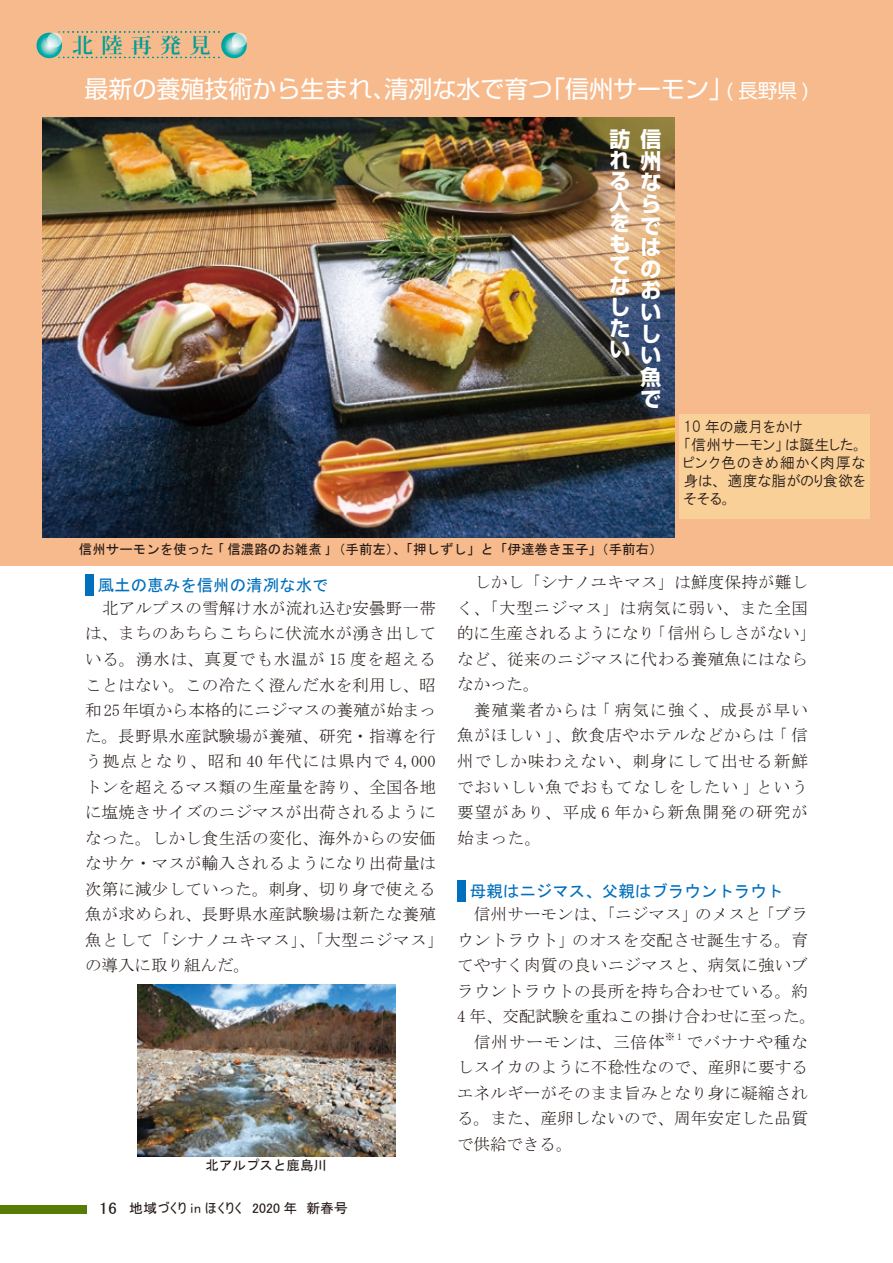
<style>
.page{position:relative;width:893px;height:1263px;background:#fff}
.page>*{position:absolute;margin:0;border:0;box-sizing:border-box;transform-origin:0 0}
.t1{font:24px "Shin Go Pro";color:#fff}
.t2{font:700 21px/21.6px "Shin Go Pro";color:#fff;text-align:justify}
.t3{font:700 21px "Koz Min Pro";letter-spacing:.4em;color:#009e97}
.t4{font:16.5px/25.5px "MS Mincho";letter-spacing:.015em;color:#231916}
.t5{font:16.5px "MS Gothic";color:#006fbd}
.t6{font:16.5px "MS Mincho";letter-spacing:.06em;color:#231916}
.t7{font:15px/18.1px "HGP Gothic M";letter-spacing:.01em;color:#231916}
.t8{font:13.8px "MS UI Gothic";letter-spacing:.05em;color:#231916}
.t9{font:13.5px "MS Gothic";color:#231916}
.t10{font:9.6px "MS Mincho";color:#231916}
.s1{font-size:19.5px}
.s2{font-family:"MS Gothic";font-size:14.85px}
</style>
<div class="page">
<div style="left:0;top:1205px;width:87px;height:9px;background:#577c04"></div>
<div style="left:85px;top:574px;width:9px;height:21px;background:#006fbd"></div>
<div style="left:457px;top:880px;width:9px;height:22px;background:#006fbd"></div>
<div style="left:0;top:0;width:893px;height:566px;background:#f7ba8c"></div>
<svg style="left:36px;top:31px;width:211px;height:28px"></svg>
<img style="left:43px;top:117px;width:631px;height:421px">
<div style="left:679px;top:415px;width:191px;height:104px;background:#fad099"></div>
<img style="left:137px;top:984px;width:258px;height:172px">
<p class="t3" style="left:72px;top:30px;width:140px">北陸再発見</p>
<h1 class="t1" style="left:84px;top:69px;width:726px">最新の養殖技術から生まれ、清冽な水で育つ「信州サーモン」<span class="s1">( 長野県 )</span></h1>
<p class="t2" style="left:609px;top:126px;width:22px;line-height:21px">訪れる人をもてなしたい</p>
<p class="t2" style="left:640px;top:126px;width:22px">信州ならではのおいしい魚で</p>
<p class="t9" style="left:79px;top:542px;width:585px">信州サーモンを使った｢信濃路のお雑煮｣（手前左）、「押しずし」と「伊達巻き玉子」（手前右）</p>
<p class="t7" style="left:684px;top:417px;width:184px">10 年の歳月をかけ<br>「信州サーモン」は誕生した。ピンク色のきめ細かく肉厚な身は、適度な脂がのり食欲をそそる。</p>
<p class="t5" style="left:98px;top:577px;width:233px">風土の恵みを信州の清冽な水で</p>
<p class="t4" style="left:85px;top:595px;width:360px;text-indent:17px">北アルプスの雪解け水が流れ込む安曇野一帯は、まちのあちらこちらに伏流水が湧き出している。湧水は、真夏でも水温が 15 度を超えることはない。この冷たく澄んだ水を利用し、昭和 25年頃から本格的にニジマスの養殖が始まった。長野県水産試験場が養殖、研究・指導を行う拠点となり、昭和 40 年代には県内で 4,000トンを超えるマス類の生産量を誇り、全国各地に塩焼きサイズのニジマスが出荷されるようになった。しかし食生活の変化、海外からの安価なサケ・マスが輸入されるようになり出荷量は次第に減少していった。刺身、切り身で使える魚が求められ、長野県水産試験場は新たな養殖魚として「シナノユキマス」、「大型ニジマス」の導入に取り組んだ。</p>
<p class="t9" style="left:206px;top:1158px;width:123px">北アルプスと鹿島川</p>
<p class="t8" style="left:99px;top:1201px;width:250px"><span class="s2">16</span> 地域づくり in ほくりく　2020 年　新春号</p>
<p class="t4" style="left:457px;top:570px;width:361px;text-indent:17px">しかし「シナノユキマス」は鮮度保持が難しく、「大型ニジマス」は病気に弱い、また全国的に生産されるようになり｢信州らしさがない」など、従来のニジマスに代わる養殖魚にはならなかった。</p>
<p class="t4" style="left:457px;top:697px;width:352px;text-align:justify;text-indent:17px">養殖業者からは｢病気に強く、成長が早い魚がほしい｣、飲食店やホテルなどからは｢信州でしか味わえない、刺身にして出せる新鮮でおいしい魚でおもてなしをしたい｣という要望があり、平成 6 年から新魚開発の研究が始まった。</p>
<p class="t5" style="left:470px;top:883px;width:315px">母親はニジマス、父親はブラウントラウト</p>
<p class="t4" style="left:474px;top:901px;width:335px">信州サーモンは、「ニジマス」のメスと「ブラ</p>
<p class="t4" style="left:457px;top:927px;width:352px">ウントラウト」のオスを交配させ誕生する。育</p>
<p class="t4" style="left:457px;top:952px;width:352px">てやすく肉質の良いニジマスと、病気に強いブ</p>
<p class="t4" style="left:457px;top:978px;width:352px">ラウントラウトの長所を持ち合わせている。約</p>
<p class="t4" style="left:457px;top:1003px;width:360px">4 年、交配試験を重ねこの掛け合わせに至った。</p>
<p class="t6" style="left:474px;top:1033px;width:192px">信州サーモンは、三倍体</p>
<p class="t10" style="left:665px;top:1031px;width:18px">※ 1</p>
<p class="t4" style="left:457px;top:1029px;width:352px;text-align:justify;text-indent:229px">でバナナや種なしスイカのように不稔性なので、産卵に要するエネルギーがそのまま旨みとなり身に凝縮される。また、産卵しないので、周年安定した品質で供給できる。</p>
</div>
